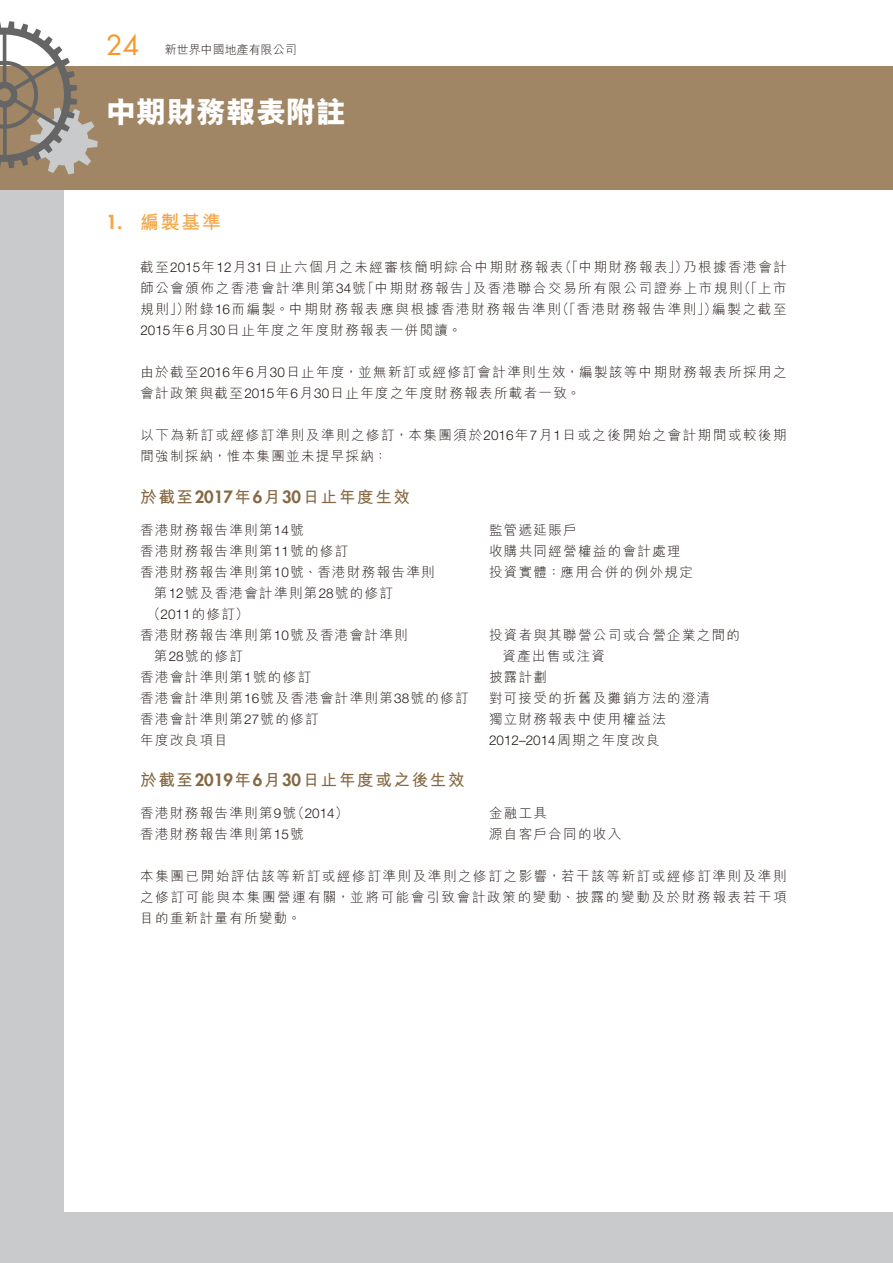
<style>
.page{position:relative;width:893px;height:1263px;background:#fff}
.page>*{position:absolute;margin:0;border:0;box-sizing:border-box;transform-origin:0 0}
.t1{font:800 30px "M Hei HK";color:#fff}
.t2{font:27px "Futura Std";color:#f39a2c}
.t3{font:700 18.75px "M Hei HK";color:#f5a543}
.t4{font:700 16.5px "M Hei HK";letter-spacing:.1em;color:#856843}
.t5{font:300 13.5px/21px "M Hei HK";letter-spacing:.1em;color:#231916}
.t6{font:300 13.5px "Helvetica Neue LT Std";color:#231916}
.t7{font:300 12px "M Hei HK";color:#231916}
.s1{font-family:"Futura Std";font-weight:800}
.s2{font-family:"Helvetica Neue LT Std"}
.s3{font-family:"M Hei HK"}
</style>
<div class="page">
<div style="left:0;top:148px;width:893px;height:1115px;background:#c9cacb"></div>
<div style="left:65px;top:166px;width:828px;height:1046px;background:#fff"></div>
<div style="left:0;top:66px;width:893px;height:123px;background:#a18665"></div>
<svg style="left:0;top:21px;width:98px;height:153px"></svg>
<h2 class="t2" style="left:106px;top:28px;width:35px">24</h2>
<p class="t7" style="left:165px;top:43px;width:133px">新世界中國地產有限公司</p>
<h1 class="t1" style="left:106px;top:96px;width:241px">中期財務報表附註</h1>
<h3 class="t3" style="left:106px;top:209px;width:116px"><span class="s1">1.</span> 編製基準</h3>
<p class="t5" style="left:140px;top:256px;width:648px;text-align:justify">截至<span class="s2">2015</span>年<span class="s2">12</span>月<span class="s2">31</span>日止六個月之未經審核簡明綜合中期財務報表（「中期財務報表」）乃根據香港會計師公會頒佈之香港會計準則第<span class="s2">34</span>號「中期財務報告」及香港聯合交易所有限公司證券上市規則（「上市規則」）附錄<span class="s2">16</span>而編製。中期財務報表應與根據香港財務報告準則（「香港財務報告準則」）編製之截至<span class="s2">2015</span>年<span class="s2">6</span>月<span class="s2">30</span>日止年度之年度財務報表一併閱讀。</p>
<p class="t5" style="left:140px;top:361px;width:648px">由於截至<span class="s2">2016</span>年<span class="s2">6</span>月<span class="s2">30</span>日止年度，並無新訂或經修訂會計準則生效，編製該等中期財務報表所採用之會計政策與截至<span class="s2">2015</span>年<span class="s2">6</span>月<span class="s2">30</span>日止年度之年度財務報表所載者一致。</p>
<p class="t5" style="left:140px;top:424px;width:648px">以下為新訂或經修訂準則及準則之修訂，本集團須於<span class="s2">2016</span>年<span class="s2">7</span>月<span class="s2">1</span>日或之後開始之會計期間或較後期間強制採納，惟本集團並未提早採納：</p>
<p class="t4" style="left:140px;top:485px;width:271px">於截至<span class="s1">2017</span>年<span class="s1">6</span>月<span class="s1">30</span>日止年度生效</p>
<p class="t5" style="left:140px;top:519px;width:165px">香港財務報告準則第<span class="s2">14</span>號</p>
<p class="t5" style="left:489px;top:519px;width:89px">監管遞延賬戶</p>
<p class="t5" style="left:140px;top:540px;width:210px">香港財務報告準則第<span class="s2">11</span>號的修訂</p>
<p class="t5" style="left:489px;top:540px;width:193px">收購共同經營權益的會計處理</p>
<p class="t5" style="left:140px;top:561px;width:296px">香港財務報告準則第<span class="s2">10</span>號、香港財務報告準則</p>
<p class="t5" style="left:154px;top:582px;width:241px">第<span class="s2">12</span>號及香港會計準則第<span class="s2">28</span>號的修訂</p>
<p class="t5" style="left:147px;top:603px;width:103px">（<span class="s2">2011</span>的修訂）</p>
<p class="t5" style="left:489px;top:561px;width:205px">投資實體：應用合併的例外規定</p>
<p class="t5" style="left:154px;top:624px;width:255px;text-indent:-14px">香港財務報告準則第<span class="s2">10</span>號及香港會計準則第<span class="s2">28</span>號的修訂</p>
<p class="t5" style="left:502px;top:624px;width:239px;text-indent:-14px">投資者與其聯營公司或合營企業之間的資產出售或注資</p>
<p class="t5" style="left:140px;top:666px;width:172px">香港會計準則第<span class="s2">1</span>號的修訂</p>
<p class="t5" style="left:489px;top:666px;width:60px">披露計劃</p>
<p class="t5" style="left:140px;top:687px;width:330px">香港會計準則第<span class="s2">16</span>號及香港會計準則第<span class="s2">38</span>號的修訂</p>
<p class="t5" style="left:489px;top:687px;width:223px">對可接受的折舊及攤銷方法的澄清</p>
<p class="t5" style="left:140px;top:708px;width:180px">香港會計準則第<span class="s2">27</span>號的修訂</p>
<p class="t5" style="left:489px;top:708px;width:178px">獨立財務報表中使用權益法</p>
<p class="t5" style="left:140px;top:729px;width:89px">年度改良項目</p>
<p class="t6" style="left:489px;top:732px;width:172px">2012–2014<span class="s3">周期之年度改良</span></p>
<p class="t4" style="left:140px;top:768px;width:326px">於截至<span class="s1">2019</span>年<span class="s1">6</span>月<span class="s1">30</span>日止年度或之後生效</p>
<p class="t5" style="left:140px;top:802px;width:209px">香港財務報告準則第<span class="s2">9</span>號（<span class="s2">2014</span>）</p>
<p class="t5" style="left:489px;top:802px;width:60px">金融工具</p>
<p class="t5" style="left:140px;top:823px;width:165px">香港財務報告準則第<span class="s2">15</span>號</p>
<p class="t5" style="left:489px;top:823px;width:134px">源自客戶合同的收入</p>
<p class="t5" style="left:140px;top:865px;width:648px;text-align:justify">本集團已開始評估該等新訂或經修訂準則及準則之修訂之影響，若干該等新訂或經修訂準則及準則之修訂可能與本集團營運有關，並將可能會引致會計政策的變動、披露的變動及於財務報表若干項目的重新計量有所變動。</p>
</div>
